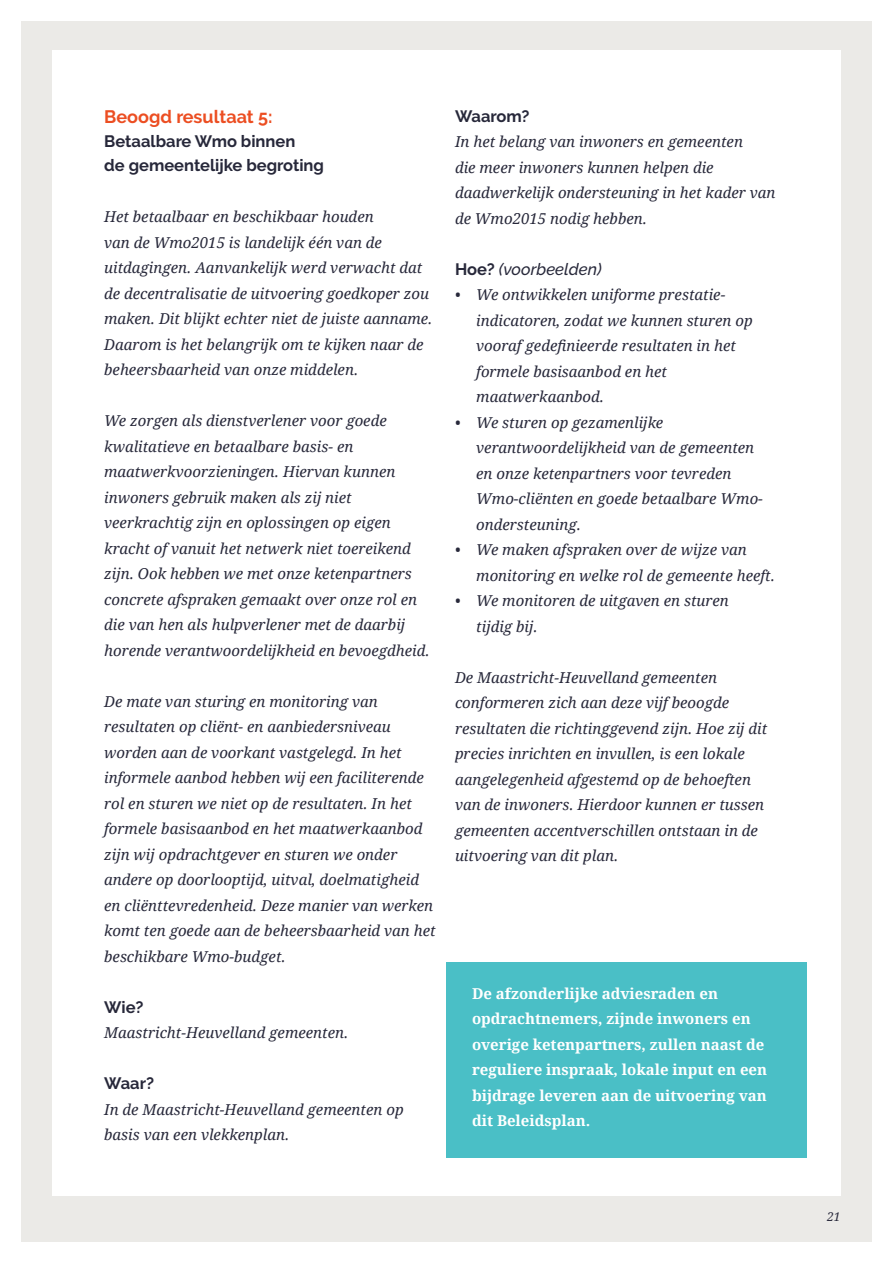
<style>
.page{position:relative;width:893px;height:1263px;background:#fff}
.page>*{position:absolute;margin:0;border:0;box-sizing:border-box;transform-origin:0 0}
.t1{font:700 18px "Raleway";color:#ec4e22}
.t2{font:700 16.5px/24px "Raleway";color:#27283a}
.t3{font:italic 500 16.5px "Raleway";color:#27283a}
.t4{font:italic 15px/25.5px "Droid Serif";color:#27283a}
.t5{font:700 15px/25.5px "Droid Serif";color:#fff}
.t6{font:italic 12px "Droid Serif";color:#27283a}
.s1{font-weight:700;font-style:normal}
</style>
<div class="page">
<div style="left:21px;top:21px;width:851px;height:1221px;background:#ebeae7"></div>
<div style="left:52px;top:50px;width:788px;height:1146px;background:#fff"></div>
<div style="left:446px;top:962px;width:360px;height:195px;background:#4abfc6"></div>
<p class="t1" style="left:104px;top:107px;width:170px">Beoogd resultaat 5:</p>
<p class="t2" style="left:104px;top:129px;width:221px">Betaalbare Wmo binnen<br>de gemeentelijke begroting</p>
<p class="t4" style="left:104px;top:204px;width:330px">Het betaalbaar en beschikbaar houden<br>van de Wmo2015 is landelijk één van de uitdagingen. Aanvankelijk werd verwacht dat de decentralisatie de uitvoering goedkoper zou maken. Dit blijkt echter niet de juiste aanname.<br>Daarom is het belangrijk om te kijken naar de beheersbaarheid van onze middelen.</p>
<p class="t4" style="left:104px;top:408px;width:327px">We zorgen als dienstverlener voor goede kwalitatieve en betaalbare basis- en maatwerkvoorzieningen. Hiervan kunnen inwoners gebruik maken als zij niet veerkrachtig zijn en oplossingen op eigen kracht of vanuit het netwerk niet toereikend zijn. Ook hebben we met onze ketenpartners concrete afspraken gemaakt over onze rol en die van hen als hulpverlener met de daarbij horende verantwoordelijkheid en bevoegdheid.</p>
<p class="t4" style="left:104px;top:688px;width:333px">De mate van sturing en monitoring van resultaten op cliënt- en aanbiedersniveau worden aan de voorkant vastgelegd. In het informele aanbod hebben wij een faciliterende rol en sturen we niet op de resultaten. In het formele basisaanbod en het maatwerkaanbod zijn wij opdrachtgever en sturen we onder andere op doorlooptijd, uitval, doelmatigheid en cliënttevredenheid. Deze manier van werken komt ten goede aan de beheersbaarheid van het beschikbare Wmo-budget.</p>
<p class="t2" style="left:104px;top:995px;width:41px">Wie?</p>
<p class="t4" style="left:104px;top:1020px;width:246px">Maastricht-Heuvelland gemeenten.</p>
<p class="t2" style="left:104px;top:1071px;width:51px">Waar?</p>
<p class="t4" style="left:104px;top:1096px;width:301px">In de Maastricht-Heuvelland gemeenten op basis van een vlekkenplan.</p>
<p class="t2" style="left:455px;top:104px;width:76px">Waarom?</p>
<p class="t4" style="left:455px;top:129px;width:322px">In het belang van inwoners en gemeenten<br>die meer inwoners kunnen helpen die daadwerkelijk ondersteuning in het kader van de Wmo2015 nodig hebben.</p>
<p class="t3" style="left:455px;top:259px;width:148px"><span class="s1">Hoe?</span> (voorbeelden)</p>
<p class="t4" style="left:476px;top:282px;width:278px;text-indent:-21px">• We ontwikkelen uniforme prestatie&shy;indicatoren, zodat we kunnen sturen op vooraf gedefinieerde resultaten in het formele basisaanbod en het maatwerkaanbod.</p>
<p class="t4" style="left:476px;top:409px;width:288px;text-indent:-21px">• We sturen op gezamenlijke verantwoordelijkheid van de gemeenten en onze ketenpartners voor tevreden<br>Wmo-cliënten en goede betaalbare Wmo&shy;ondersteuning.</p>
<p class="t4" style="left:476px;top:537px;width:300px;text-indent:-21px">• We maken afspraken over de wijze van monitoring en welke rol de gemeente heeft.</p>
<p class="t4" style="left:476px;top:588px;width:254px;text-indent:-21px">• We monitoren de uitgaven en sturen tijdig bij.</p>
<p class="t4" style="left:455px;top:664px;width:314px">De Maastricht-Heuvelland gemeenten conformeren zich aan deze vijf beoogde resultaten die richtinggevend zijn. Hoe zij dit precies inrichten en invullen, is een lokale aangelegenheid afgestemd op de behoeften van de inwoners. Hierdoor kunnen er tussen gemeenten accentverschillen ontstaan in de uitvoering van dit plan.</p>
<p class="t5" style="left:472px;top:980px;width:297px">De afzonderlijke adviesraden en opdrachtnemers, zijnde inwoners en overige ketenpartners, zullen naast de reguliere inspraak, lokale input en een bijdrage leveren aan de uitvoering van dit Beleidsplan.</p>
<p class="t6" style="left:827px;top:1208px;width:15px">21</p>
</div>
